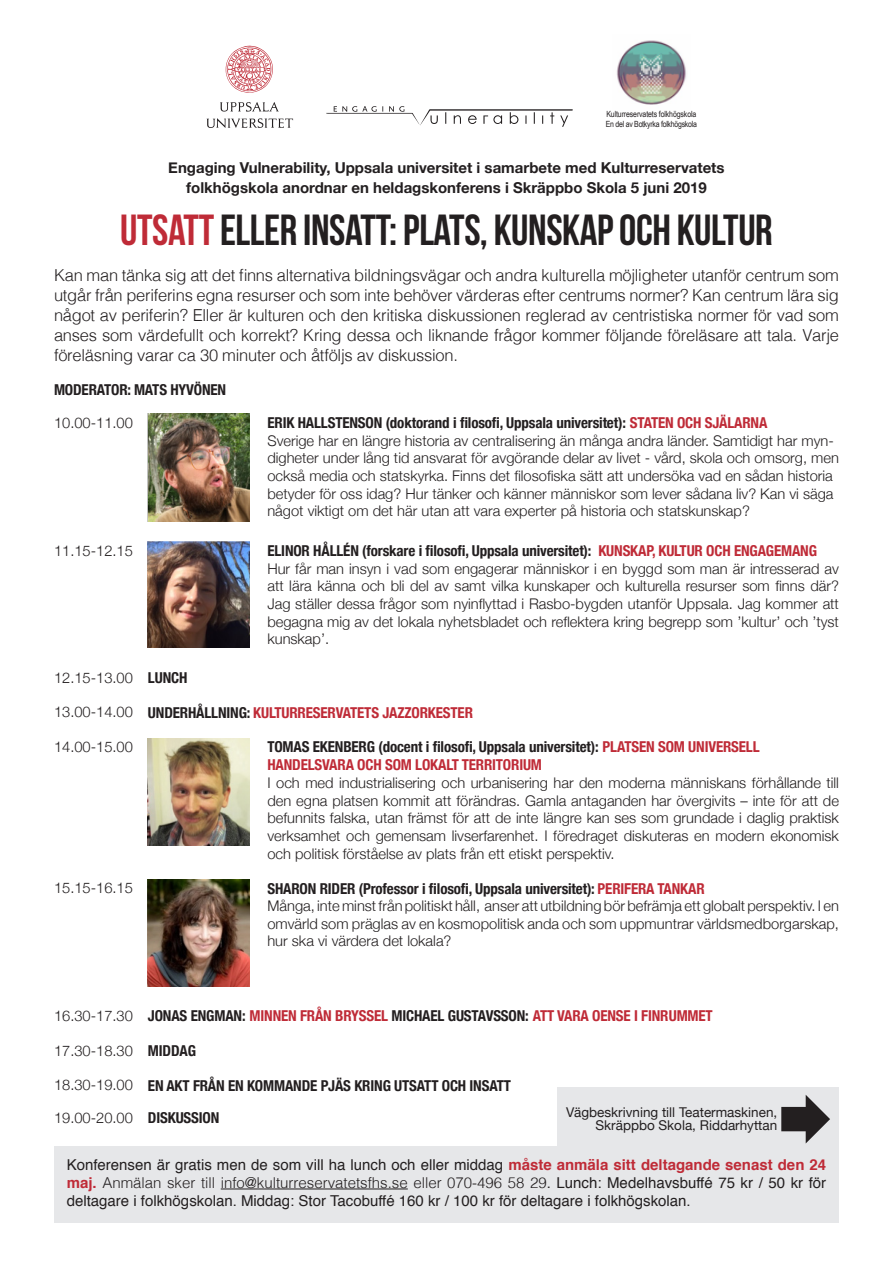
<style>
.page{position:relative;width:893px;height:1263px;background:#fff}
.page>*{position:absolute;margin:0;border:0;box-sizing:border-box;transform-origin:0 0}
.t1{font:700 43.5px "Bebas Neue";letter-spacing:-.01em;color:#231f20}
.Styckeformat_1{font:300 16.5px/19.8px "Helvetica";letter-spacing:-.015em;color:#231f20;text-align:justify}
.t2{font:700 condensed 15px "Helvetica Neue";letter-spacing:-.01em;color:#231f20}
.Styckeformat_1-2{font:15px/18px "Helvetica";color:#231f20;text-align:justify}
.t3{font:700 condensed 15px/18px "Helvetica Neue";letter-spacing:-.01em;color:#bf2b37}
.t4{font:700 15px "Helvetica Neue";color:#231f20}
.Styckeformat_1-3{font:300 14.7px/17.7px "Helvetica Neue";color:#231f20;text-align:justify}
.t5{font:13.5px "Helvetica Neue";color:#231f20}
.t6{font:8.55px "Arial Narrow";letter-spacing:-.015em;color:#231f20}
.s1{color:#bf2b37}
.s2{color:#231f20}
.s3{font-weight:700;color:#bf2b37}
.s4{font-weight:300}
</style>
<div class="page">
<svg style="left:326px;top:106px;width:247px;height:21px"></svg>
<svg style="left:220px;top:102px;width:59px;height:10px"></svg>
<svg style="left:207px;top:118px;width:86px;height:10px"></svg>
<svg style="left:226px;top:46px;width:47px;height:47px"></svg>
<img style="left:616px;top:40px;width:71px;height:65px">
<div style="left:54px;top:1146px;width:785px;height:76px;background:#e6e7e9"></div>
<img style="left:148px;top:414px;width:101px;height:107px">
<img style="left:148px;top:541px;width:101px;height:107px">
<img style="left:148px;top:738px;width:101px;height:107px">
<img style="left:148px;top:879px;width:101px;height:107px">
<hr style="left:221px;top:1188px;width:187px;height:1px;background:#231f20">
<div style="left:557px;top:1088px;width:282px;height:58px;background:#e6e7e9"></div>
<p class="t6" style="left:606px;top:107px;width:91px">Kulturreservatets folkhögskola</p>
<p class="t6" style="left:606px;top:118px;width:93px">En del av Botkyrka folkhögskola</p>
<p class="t4" style="left:168px;top:156px;width:558px">Engaging Vulnerability, Uppsala universitet i samarbete med Kulturreservatets</p>
<p class="t4" style="left:186px;top:176px;width:522px">folkhögskola anordnar en heldagskonferens i Skräppbo Skola 5 juni 2019</p>
<p class="t1" style="left:120px;top:206px;width:654px"><span class="s1">UTSATT</span> ELLER INSATT: PLATS, KUNSKAP OCH KULTUR</p>
<p class="Styckeformat_1" style="left:54px;top:264px;width:786px">Kan man tänka sig att det finns alternativa bildningsvägar och andra kulturella möjligheter utanför centrum som utgår från periferins egna resurser och som inte behöver värderas efter centrums normer? Kan centrum lära sig något av periferin? Eller är kulturen och den kritiska diskussionen reglerad av centristiska normer för vad som anses som värdefullt och korrekt? Kring dessa och liknande frågor kommer följande föreläsare att tala. Varje föreläsning varar ca 30 minuter och åtföljs av diskussion.</p>
<p class="t2" style="left:54px;top:377px;width:174px">MODERATOR: MATS HYVÖNEN</p>
<p class="Styckeformat_1-3" style="left:54px;top:413px;width:80px">10.00-11.00</p>
<p class="t2" style="left:267px;top:410px;width:501px">ERIK HALLSTENSON (doktorand i filosofi, Uppsala universitet): <span class="s1">STATEN OCH SJÄLARNA</span></p>
<p class="Styckeformat_1-3" style="left:267px;top:431px;width:573px;text-align:left">Sverige har en längre historia av centralisering än många andra länder. Samtidigt har myn&shy;digheter under lång tid ansvarat för avgörande delar av livet - vård, skola och omsorg, men också media och statskyrka. Finns det filosofiska sätt att undersöka vad en sådan historia betyder för oss idag? Hur tänker och känner människor som lever sådana liv? Kan vi säga något viktigt om det här utan att vara experter på historia och statskunskap?</p>
<p class="Styckeformat_1-3" style="left:54px;top:541px;width:80px">11.15-12.15</p>
<p class="t2" style="left:267px;top:538px;width:551px">ELINOR HÅLLÉN (forskare i filosofi, Uppsala universitet): <span class="s1">KUNSKAP, KULTUR OCH ENGAGEMANG</span></p>
<p class="Styckeformat_1-3" style="left:267px;top:558px;width:573px">Hur får man insyn i vad som engagerar människor i en byggd som man är intresserad av att lära känna och bli del av samt vilka kunskaper och kulturella resurser som finns där?<br>Jag ställer dessa frågor som nyinflyttad i Rasbo-bygden utanför Uppsala. Jag kommer att begagna mig av det lokala nyhetsbladet och reflektera kring begrepp som ’kultur’ och ’tyst kunskap’.</p>
<p class="Styckeformat_1-3" style="left:54px;top:667px;width:80px">12.15-13.00</p>
<p class="t2" style="left:148px;top:665px;width:41px">LUNCH</p>
<p class="Styckeformat_1-3" style="left:54px;top:702px;width:80px">13.00-14.00</p>
<p class="t3" style="left:148px;top:702px;width:327px"><span class="s2">UNDERHÅLLNING:</span> KULTURRESERVATETS JAZZORKESTER</p>
<p class="Styckeformat_1-3" style="left:54px;top:737px;width:80px">14.00-15.00</p>
<p class="t3" style="left:267px;top:737px;width:494px"><span class="s2">TOMAS EKENBERG (docent i filosofi, Uppsala universitet):</span> PLATSEN SOM UNIVERSELL<br>HANDELSVARA OCH SOM LOKALT TERRITORIUM</p>
<p class="Styckeformat_1-3" style="left:267px;top:773px;width:573px">I och med industrialisering och urbanisering har den moderna människans förhållande till den egna platsen kommit att förändras. Gamla antaganden har övergivits – inte för att de befunnits falska, utan främst för att de inte längre kan ses som grundade i daglig praktisk verksamhet och gemensam livserfarenhet. I föredraget diskuteras en modern ekonomisk och politisk förståelse av plats från ett etiskt perspektiv.</p>
<p class="Styckeformat_1-3" style="left:54px;top:878px;width:80px">15.15-16.15</p>
<p class="t2" style="left:267px;top:876px;width:439px">SHARON RIDER (Professor i filosofi, Uppsala universitet): <span class="s1">PERIFERA TANKAR</span></p>
<p class="Styckeformat_1-3" style="left:267px;top:896px;width:573px">Många, inte minst från politiskt håll, anser att utbildning bör befrämja ett globalt perspektiv. I en omvärld som präglas av en kosmopolitisk anda och som uppmuntrar världsmedborgarskap, hur ska vi värdera det lokala?</p>
<p class="Styckeformat_1-3" style="left:54px;top:1005px;width:80px">16.30-17.30</p>
<p class="t3" style="left:148px;top:1005px;width:566px"><span class="s2">JONAS ENGMAN:</span> MINNEN FRÅN BRYSSEL <span class="s2">MICHAEL GUSTAVSSON:</span> ATT VARA OENSE I FINRUMMET</p>
<p class="Styckeformat_1-3" style="left:54px;top:1040px;width:80px">17.30-18.30</p>
<p class="t2" style="left:148px;top:1038px;width:50px">MIDDAG</p>
<p class="Styckeformat_1-3" style="left:54px;top:1075px;width:80px">18.30-19.00</p>
<p class="t2" style="left:148px;top:1073px;width:364px">EN AKT FRÅN EN KOMMANDE PJÄS KRING UTSATT OCH INSATT</p>
<p class="Styckeformat_1-3" style="left:54px;top:1107px;width:80px">19.00-20.00</p>
<p class="t2" style="left:148px;top:1105px;width:73px">DISKUSSION</p>
<p class="Styckeformat_1-2" style="left:67px;top:1156px;width:761px">Konferensen är gratis men de som vill ha lunch och eller middag <span class="s3">måste anmäla sitt deltagande senast den 24 maj.</span> <span class="s4">Anmälan sker till info@kulturreservatetsfhs.se eller 070-496 58 29</span>. Lunch: Medelhavsbuffé 75 kr / 50 kr för deltagare i folkhögskolan. Middag: Stor Tacobuffé 160 kr / 100 kr för deltagare i folkhögskolan.</p>
<p class="t5" style="left:566px;top:1102px;width:213px">Vägbeskrivning till Teatermaskinen,</p>
<p class="t5" style="left:595px;top:1116px;width:183px">Skräppbo Skola, Riddarhyttan</p>
</div>
